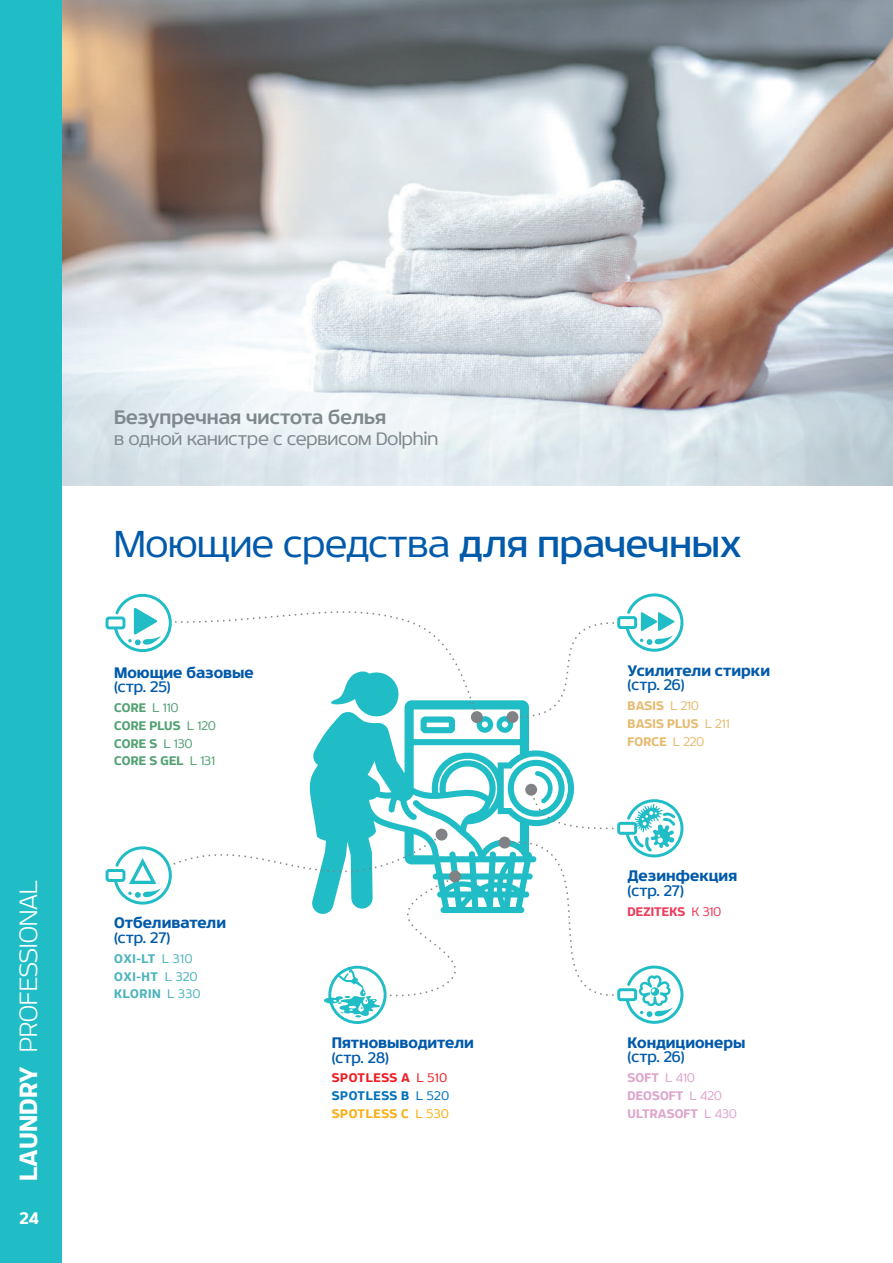
<style>
.page{position:relative;width:893px;height:1263px;background:#fff}
.page>*{position:absolute;margin:0;border:0;box-sizing:border-box;transform-origin:0 0}
.t1{font:40.5px "Sceptica";color:#015aaa}
.t2{font:300 27px "Sceptica";letter-spacing:.01em;color:#fff}
.t3{font:700 21px "Sceptica";color:#7e888d}
.t4{font:19.5px "Sceptica";color:#7e888d}
.t5{font:900 18px "Sceptica";color:#fff}
.t6{font:900 16.5px "Sceptica";color:#015aaa}
.t7{font:500 16.5px "Sceptica";color:#015aaa}
.t8{font:900 13.5px/17.7px "Sceptica";letter-spacing:.01em;color:#53a174}
.t9{font:900 13.5px/17.7px "Sceptica";letter-spacing:.045em;color:#ee1d23}
.t10{font:900 13.5px/17.7px "Sceptica";letter-spacing:.01em;color:#dda6cb}
.t11{font:900 13.5px/17.7px "Sceptica";letter-spacing:.01em;color:#e6bb70}
.t12{font:900 13.5px/17.7px "Sceptica";letter-spacing:.045em;color:#4db4bd}
.t13{font:900 13.5px "Sceptica";letter-spacing:.01em;color:#ee3c5b}
.s1{font-weight:900}
.s2{font-weight:500}
.s3{font-weight:400}
.s4{color:#0072bc}
.s5{font-weight:400;color:#0072bc}
.s6{color:#faaf18}
.s7{font-weight:400;color:#faaf18}
</style>
<div class="page">
<img style="left:62px;top:0;width:831px;height:486px">
<div style="left:0;top:0;width:62px;height:1263px;background:#21bdc6"></div>
<svg style="left:309px;top:700px;width:265px;height:214px;fill:#25bec6"></svg>
<svg style="left:515px;top:622px;width:99px;height:96px"></svg>
<div style="left:471px;top:711px;width:12px;height:12px;background:#808285;border-radius:50%"></div>
<div style="left:506px;top:711px;width:12px;height:12px;background:#808285;border-radius:50%"></div>
<div style="left:499px;top:837px;width:12px;height:11px;background:#808285;border-radius:50%"></div>
<svg style="left:112px;top:593px;width:365px;height:121px"></svg>
<div style="left:106px;top:616px;width:19px;height:13px;background:#fff;border:3px solid #21bdc6;border-radius:2px"></div>
<div style="left:106px;top:869px;width:19px;height:13px;background:#fff;border:3px solid #21bdc6;border-radius:2px"></div>
<div style="left:617px;top:616px;width:20px;height:13px;background:#fff;border:3px solid #21bdc6;border-radius:2px"></div>
<svg style="left:623px;top:593px;width:61px;height:59px"></svg>
<div style="left:525px;top:784px;width:12px;height:12px;background:#808285;border-radius:50%"></div>
<div style="left:449px;top:870px;width:12px;height:12px;background:#808285;border-radius:50%"></div>
<svg style="left:112px;top:827px;width:347px;height:197px"></svg>
<svg style="left:507px;top:787px;width:177px;height:237px"></svg>
<h2 class="t2" style="left:17px;top:1181px;width:303px;rotate:-90deg"><span class="s1">LAUNDRY</span> PROFESSIONAL</h2>
<p class="t5" style="left:20px;top:1210px;width:21px">24</p>
<p class="t3" style="left:114px;top:408px;width:273px">Безупречная чистота белья</p>
<p class="t4" style="left:114px;top:431px;width:325px">в одной канистре с сервисом Dolphin</p>
<h1 class="t1" style="left:114px;top:526px;width:628px">Моющие средства <span class="s2">для прачечных</span></h1>
<p class="t6" style="left:114px;top:665px;width:141px">Моющие базовые</p>
<p class="t7" style="left:114px;top:680px;width:58px">(стр. 25)</p>
<p class="t8" style="left:114px;top:700px;width:103px">CORE <span class="s3">L 110<br></span>CORE PLUS <span class="s3">L 120<br></span>CORE S <span class="s3">L 130<br></span>CORE S GEL <span class="s3">L 131</span></p>
<p class="t6" style="left:114px;top:916px;width:114px">Отбеливатели</p>
<p class="t7" style="left:114px;top:931px;width:58px">(стр. 27)</p>
<p class="t12" style="left:114px;top:951px;width:88px">OXI-LT <span class="s3">L 310<br></span>OXI-HT <span class="s3">L 320<br></span>KLORIN <span class="s3">L 330</span></p>
<p class="t6" style="left:332px;top:1035px;width:144px">Пятновыводители</p>
<p class="t7" style="left:332px;top:1050px;width:59px">(стр. 28)</p>
<p class="t9" style="left:332px;top:1070px;width:119px">SPOTLESS A <span class="s3">L 510<br></span><span class="s4">SPOTLESS B</span> <span class="s5">L 520<br></span><span class="s6">SPOTLESS C</span> <span class="s7">L 530</span></p>
<p class="t6" style="left:628px;top:663px;width:144px">Усилители стирки</p>
<p class="t7" style="left:628px;top:678px;width:59px">(стр. 26)</p>
<p class="t11" style="left:628px;top:698px;width:104px">BASIS <span class="s3">L 210<br></span>BASIS PLUS <span class="s3">L 211<br></span>FORCE <span class="s3">L 220</span></p>
<p class="t6" style="left:628px;top:869px;width:111px">Дезинфекция</p>
<p class="t7" style="left:628px;top:884px;width:58px">(стр. 27)</p>
<p class="t13" style="left:628px;top:906px;width:95px">DEZITEKS <span class="s3">K 310</span></p>
<p class="t6" style="left:628px;top:1035px;width:120px">Кондиционеры</p>
<p class="t7" style="left:628px;top:1050px;width:59px">(стр. 26)</p>
<p class="t10" style="left:628px;top:1070px;width:111px">SOFT <span class="s3">L 410<br></span>DEOSOFT <span class="s3">L 420<br></span>ULTRASOFT <span class="s3">L 430</span></p>
</div>
